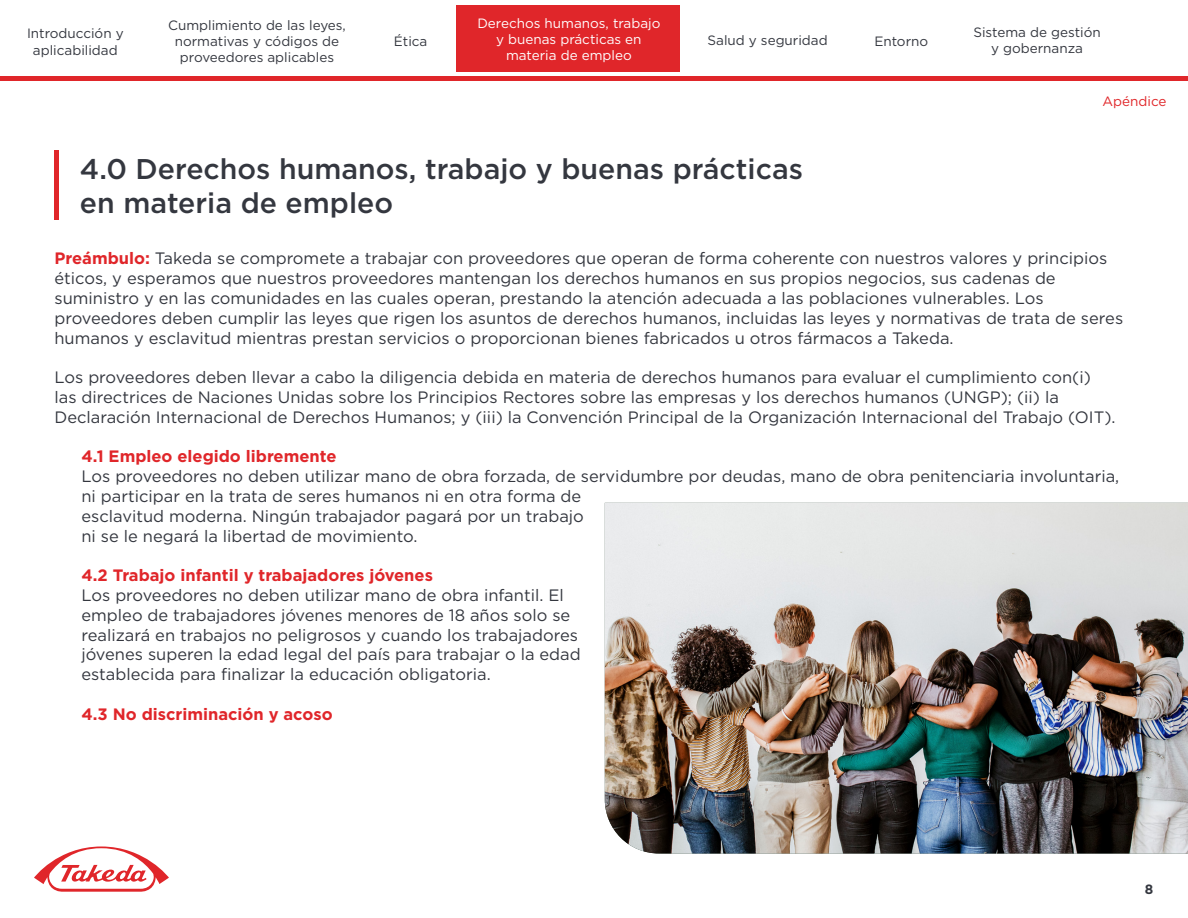
<style>
.page{position:relative;width:1188px;height:918px;background:#fff}
.page>*{position:absolute;margin:0;border:0;box-sizing:border-box;transform-origin:0 0}
.t1{font:500 28.5px/34.2px "Gotham";color:#34373f}
.t2{font:16.5px/19.8px "Gotham";color:#34373f}
.t3{font:700 16.5px "Gotham";color:#e0262a}
.t4{font:13.5px/16.2px "Gotham";color:#34373f;text-align:center}
.t5{font:13.5px/16.2px "Gotham";color:#fff;text-align:center}
.t6{font:13.5px "Gotham";color:#e02629}
.t7{font:700 13.5px "Gotham";color:#34373f}
.s1{font-weight:700;color:#e0262a}
</style>
<div class="page">
<div style="left:456px;top:5px;width:224px;height:67px;background:#e0262a"></div>
<svg style="left:34px;top:846px;width:135px;height:46px"></svg>
<hr style="left:0;top:77px;width:1188px;height:4px;background:#e0262a">
<img style="left:605px;top:503px;width:583px;height:351px">
<div style="left:54px;top:150px;width:5px;height:70px;background:#e0262a"></div>
<p class="t4" style="left:27px;top:25px;width:98px">Introducción y aplicabilidad</p>
<p class="t4" style="left:168px;top:17px;width:179px">Cumplimiento de las leyes, normativas y códigos de proveedores aplicables</p>
<p class="t4" style="left:394px;top:33px;width:35px">Ética</p>
<p class="t5" style="left:477px;top:15px;width:185px">Derechos humanos, trabajo y buenas prácticas en materia de empleo</p>
<p class="t4" style="left:708px;top:32px;width:122px">Salud y seguridad</p>
<p class="t4" style="left:874px;top:33px;width:55px">Entorno</p>
<h1 class="t1" style="left:80px;top:151px;width:725px">4.0 Derechos humanos, trabajo y buenas prácticas en materia de empleo</h1>
<p class="t4" style="left:973px;top:24px;width:129px">Sistema de gestión y gobernanza</p>
<p class="t6" style="left:1103px;top:92px;width:65px">Apéndice</p>
<p class="t2" style="left:54px;top:248px;width:1070px"><span class="s1">Preámbulo:</span> Takeda se compromete a trabajar con proveedores que operan de forma coherente con nuestros valores y principios éticos, y esperamos que nuestros proveedores mantengan los derechos humanos en sus propios negocios, sus cadenas de suministro y en las comunidades en las cuales operan, prestando la atención adecuada a las poblaciones vulnerables. Los proveedores deben cumplir las leyes que rigen los asuntos de derechos humanos, incluidas las leyes y normativas de trata de seres humanos y esclavitud mientras prestan servicios o proporcionan bienes fabricados u otros fármacos a Takeda.</p>
<p class="t2" style="left:54px;top:367px;width:1063px">Los proveedores deben llevar a cabo la diligencia debida en materia de derechos humanos para evaluar el cumplimiento con(i) las directrices de Naciones Unidas sobre los Principios Rectores sobre las empresas y los derechos humanos (UNGP); (ii) la<br>Declaración Internacional de Derechos Humanos; y (iii) la Convención Principal de la Organización Internacional del Trabajo (OIT).</p>
<p class="t3" style="left:81px;top:446px;width:257px">4.1 Empleo elegido libremente</p>
<p class="t2" style="left:81px;top:466px;width:1039px">Los proveedores no deben utilizar mano de obra forzada, de servidumbre por deudas, mano de obra penitenciaria involuntaria, ni participar en la trata de seres humanos ni en otra forma de<br>esclavitud moderna. Ningún trabajador pagará por un trabajo<br>ni se le negará la libertad de movimiento.</p>
<p class="t3" style="left:81px;top:564px;width:353px">4.2 Trabajo infantil y trabajadores jóvenes</p>
<p class="t2" style="left:81px;top:585px;width:501px">Los proveedores no deben utilizar mano de obra infantil. El empleo de trabajadores jóvenes menores de 18 años solo se realizará en trabajos no peligrosos y cuando los trabajadores jóvenes superen la edad legal del país para trabajar o la edad establecida para finalizar la educación obligatoria.</p>
<p class="t3" style="left:81px;top:703px;width:253px">4.3 No discriminación y acoso</p>
<p class="t7" style="left:1145px;top:880px;width:10px">8</p>
</div>
